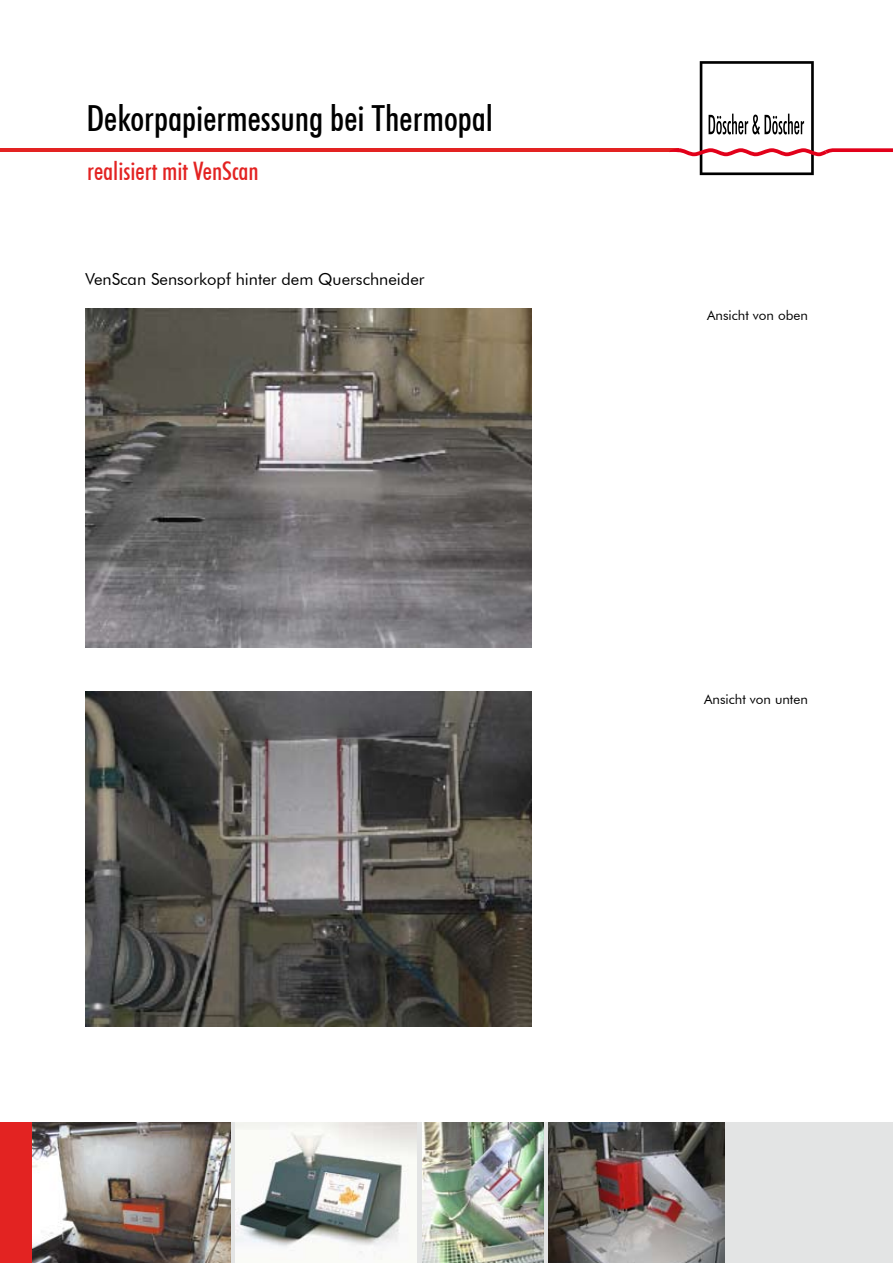
<style>
.page{position:relative;width:893px;height:1263px;background:#fff}
.page>*{position:absolute;margin:0;border:0;box-sizing:border-box;transform-origin:0 0}
.t1{font:500 condensed 36px "Futura BT";color:#000}
.t2{font:500 condensed 25.5px "Futura BT";color:#e32322}
.t3{font:16.5px "Futura BT";color:#000}
.t4{font:13.5px "Futura BT";color:#000}
</style>
<div class="page">
<div style="left:34px;top:1123px;width:859px;height:140px;background:#e3e4e4"></div>
<div style="left:0;top:1123px;width:34px;height:140px;background:#e32322"></div>
<hr style="left:0;top:148px;width:679px;height:4px;background:#e32322">
<svg style="left:670px;top:61px;width:223px;height:114px"></svg>
<img style="left:33px;top:1123px;width:197px;height:140px">
<img style="left:422px;top:1123px;width:122px;height:140px">
<img style="left:235px;top:1123px;width:181px;height:140px">
<img style="left:549px;top:1123px;width:175px;height:140px">
<img style="left:85px;top:308px;width:446px;height:340px">
<img style="left:85px;top:692px;width:446px;height:334px">
<h1 class="t1" style="left:86px;top:97px;width:408px">Dekorpapiermessung bei Thermopal</h1>
<h2 class="t2" style="left:87px;top:155px;width:173px">realisiert mit VenScan</h2>
<p class="t3" style="left:85px;top:269px;width:341px">VenScan Sensorkopf hinter dem Querschneider</p>
<p class="t4" style="left:707px;top:307px;width:102px">Ansicht von oben</p>
<p class="t4" style="left:704px;top:691px;width:105px">Ansicht von unten</p>
</div>
